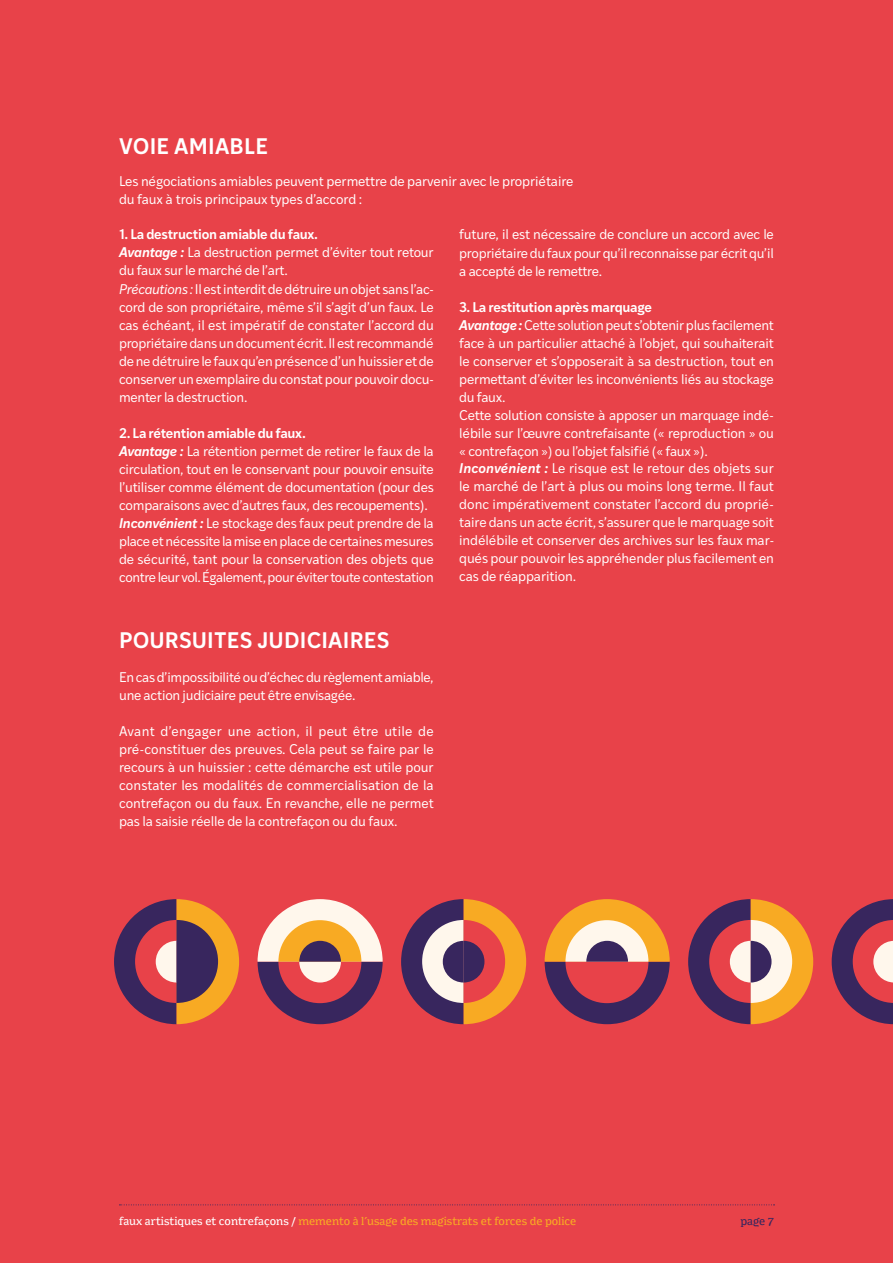
<style>
.page{position:relative;width:893px;height:1263px;background:#e84249}
.page>*{position:absolute;margin:0;border:0;box-sizing:border-box;transform-origin:0 0}
.t1{font:600 21.6px "Ivy Style Sans";letter-spacing:.01em;color:#fff}
.t2{font:13.5px/18px "Ivy Style Sans";letter-spacing:-.015em;color:#fff}
.t3{font:10.5px "Minuscule 5";letter-spacing:-.005em;color:#f8aa23}
.t4{font:10.5px "Minuscule 5";color:#38265e}
.s1{font-weight:600}
.s2{font-weight:600;font-style:italic}
.s3{font-style:italic}
.s4{color:#fff}
</style>
<div class="page">
<svg style="left:119px;top:1204px;width:655px;height:1px"></svg>
<svg style="left:832px;top:899px;width:61px;height:125px"></svg>
<svg style="left:688px;top:899px;width:125px;height:125px"></svg>
<svg style="left:545px;top:899px;width:125px;height:125px"></svg>
<svg style="left:401px;top:899px;width:125px;height:125px"></svg>
<svg style="left:258px;top:899px;width:125px;height:125px"></svg>
<svg style="left:114px;top:899px;width:125px;height:125px"></svg>
<h1 class="t1" style="left:119px;top:130px;width:151px">VOIE AMIABLE</h1>
<p class="t2" style="left:119px;top:171px;width:456px">Les négociations amiables peuvent permettre de parvenir avec le propriétaire du faux à trois principaux types d’accord :</p>
<p class="t2" style="left:119px;top:225px;width:316px"><span class="s1">1. La destruction amiable du faux.<br></span><span class="s2">Avantage :</span> La destruction permet d’éviter tout retour du faux sur le marché de l’art.<br><span class="s3">Précautions :</span> Il est interdit de détruire un objet sans l’ac&shy;cord de son propriétaire, même s’il s’agit d’un faux. Le cas échéant, il est impératif de constater l’accord du propriétaire dans un document écrit. Il est recommandé de ne détruire le faux qu’en présence d’un huissier et de conserver un exemplaire du constat pour pouvoir docu&shy;menter la destruction.</p>
<p class="t2" style="left:119px;top:423px;width:316px"><span class="s1">2. La rétention amiable du faux.<br></span><span class="s2">Avantage :</span> La rétention permet de retirer le faux de la circulation, tout en le conservant pour pouvoir ensuite l’utiliser comme élément de documentation (pour des comparaisons avec d’autres faux, des recoupements).<br><span class="s2">Inconvénient :</span> Le stockage des faux peut prendre de la place et nécessite la mise en place de certaines mesures de sécurité, tant pour la conservation des objets que contre leur vol. Également, pour éviter toute contestation</p>
<h1 class="t1" style="left:119px;top:623px;width:272px">POURSUITES JUDICIAIRES</h1>
<p class="t2" style="left:119px;top:667px;width:316px">En cas d’impossibilité ou d’échec du règlement amiable, une action judiciaire peut être envisagée.</p>
<p class="t2" style="left:119px;top:721px;width:316px;text-align:justify">Avant d’engager une action, il peut être utile de pré-constituer des preuves. Cela peut se faire par le recours à un huissier : cette démarche est utile pour constater les modalités de commercialisation de la contrefaçon ou du faux. En revanche, elle ne permet pas la saisie réelle de la contrefaçon ou du faux.</p>
<p class="t2" style="left:459px;top:225px;width:316px;text-align:justify">future, il est nécessaire de conclure un accord avec le propriétaire du faux pour qu’il reconnaisse par écrit qu’il a accepté de le remettre.</p>
<p class="t2" style="left:459px;top:297px;width:316px"><span class="s1">3. La restitution après marquage<br></span><span class="s2">Avantage :</span> Cette solution peut s’obtenir plus facilement face à un particulier attaché à l’objet, qui souhaiterait le conserver et s’opposerait à sa destruction, tout en permettant d’éviter les inconvénients liés au stockage du faux.<br>Cette solution consiste à apposer un marquage indé&shy;lébile sur l’œuvre contrefaisante (« reproduction » ou « contrefaçon ») ou l’objet falsifié (« faux »).<br><span class="s2">Inconvénient :</span> Le risque est le retour des objets sur le marché de l’art à plus ou moins long terme. Il faut donc impérativement constater l’accord du proprié&shy;taire dans un acte écrit, s’assurer que le marquage soit indélébile et conserver des archives sur les faux mar&shy;qués pour pouvoir les appréhender plus facilement en cas de réapparition.</p>
<p class="t3" style="left:119px;top:1213px;width:459px"><span class="s4">faux artistiques et contrefaçons /</span> memento à l’usage des magistrats et forces de police</p>
<p class="t4" style="left:740px;top:1213px;width:35px">page 7</p>
</div>
